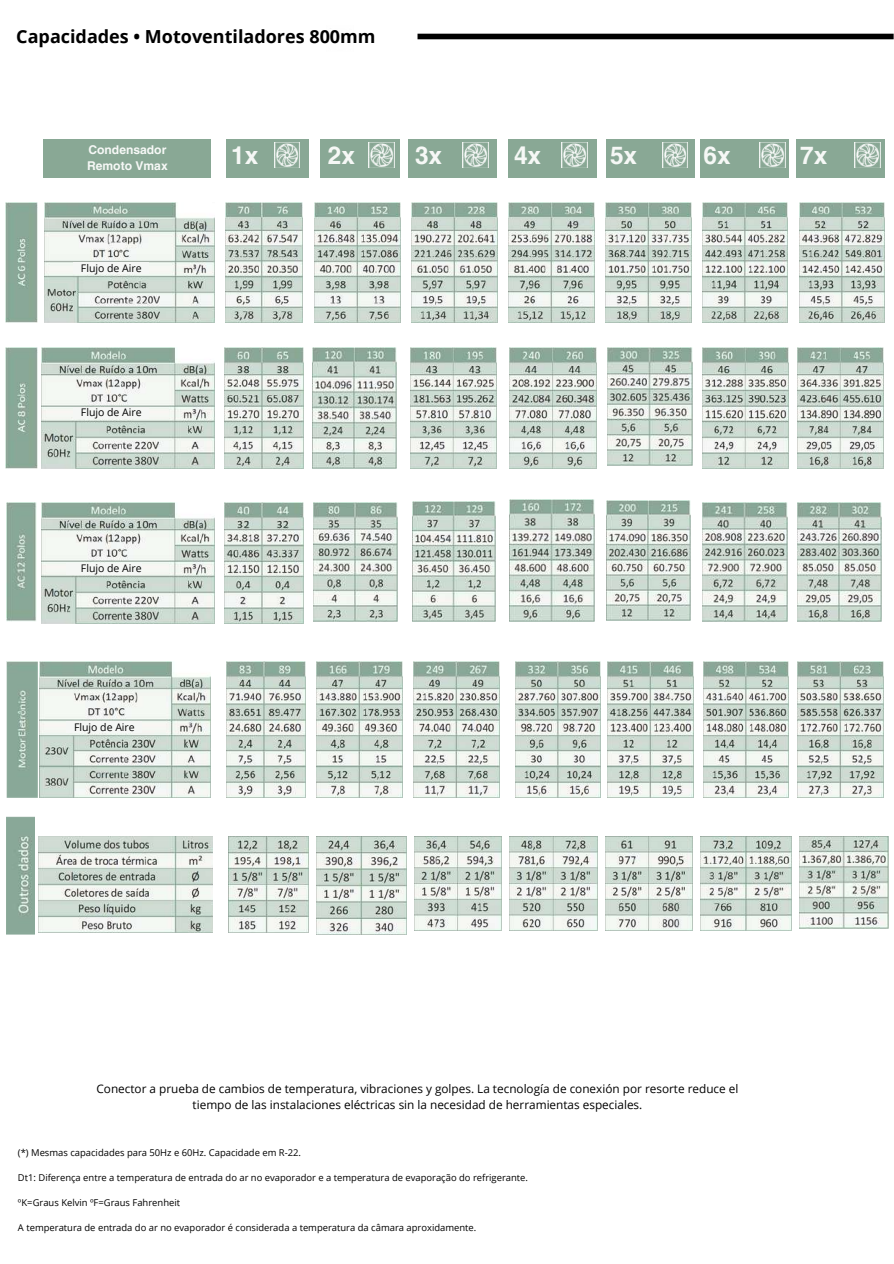
<style>
.page{position:relative;width:894px;height:1264px;background:#fff}
.page>*{position:absolute;margin:0;border:0;box-sizing:border-box;transform-origin:0 0}
.t1{font:700 24.45px "Helvetica LT Pro";color:#f6f8f6}
.t2{font:700 18px "Open Sans";color:#000}
.t3{font:700 12.15px/17px "Helvetica LT Pro";color:#f6f8f6}
.t4{font:11.7px/15.9px "Open Sans";color:#000;text-align:center}
.t5{font:10.5px "Open Sans";color:#000}
.t6{font:9.45px "Open Sans";color:#000}
</style>
<div class="page">
<div style="left:417px;top:34px;width:476px;height:5px;background:#000"></div>
<div style="left:226px;top:139px;width:82px;height:38px;background:#89a895"></div>
<img style="left:274px;top:142px;width:26px;height:26px">
<img style="left:6px;top:202px;width:31px;height:121px">
<img style="left:44px;top:202px;width:170px;height:121px">
<img style="left:225px;top:202px;width:78px;height:121px">
<img style="left:315px;top:202px;width:85px;height:121px">
<img style="left:411px;top:202px;width:86px;height:121px">
<img style="left:508px;top:202px;width:86px;height:121px">
<img style="left:605px;top:202px;width:86px;height:121px">
<img style="left:702px;top:202px;width:85px;height:121px">
<img style="left:799px;top:202px;width:85px;height:121px">
<img style="left:6px;top:503px;width:31px;height:118px">
<img style="left:42px;top:503px;width:172px;height:120px">
<img style="left:225px;top:503px;width:78px;height:120px">
<img style="left:313px;top:503px;width:84px;height:118px">
<img style="left:702px;top:503px;width:84px;height:118px">
<img style="left:797px;top:503px;width:84px;height:118px">
<img style="left:6px;top:661px;width:32px;height:137px">
<img style="left:40px;top:661px;width:171px;height:137px">
<img style="left:227px;top:661px;width:78px;height:137px">
<img style="left:316px;top:661px;width:86px;height:137px">
<img style="left:413px;top:661px;width:86px;height:137px">
<img style="left:515px;top:661px;width:85px;height:137px">
<img style="left:607px;top:661px;width:86px;height:137px">
<img style="left:703px;top:661px;width:85px;height:137px">
<img style="left:797px;top:661px;width:85px;height:137px">
<img style="left:6px;top:816px;width:28px;height:118px">
<img style="left:38px;top:836px;width:174px;height:96px">
<img style="left:228px;top:837px;width:80px;height:95px">
<img style="left:316px;top:837px;width:90px;height:97px">
<img style="left:414px;top:836px;width:88px;height:94px">
<img style="left:509px;top:836px;width:88px;height:94px">
<img style="left:605px;top:836px;width:87px;height:94px">
<img style="left:700px;top:837px;width:91px;height:93px">
<img style="left:799px;top:837px;width:88px;height:91px">
<div style="left:44px;top:139px;width:167px;height:38px;background:#89a895"></div>
<div style="left:320px;top:139px;width:79px;height:38px;background:#89a895"></div>
<div style="left:408px;top:139px;width:88px;height:38px;background:#89a895"></div>
<div style="left:508px;top:139px;width:88px;height:38px;background:#89a895"></div>
<div style="left:605px;top:139px;width:89px;height:38px;background:#89a895"></div>
<div style="left:700px;top:139px;width:88px;height:38px;background:#89a895"></div>
<div style="left:795px;top:139px;width:89px;height:38px;background:#89a895"></div>
<img style="left:368px;top:142px;width:26px;height:26px">
<img style="left:462px;top:142px;width:26px;height:26px">
<img style="left:561px;top:142px;width:26px;height:26px">
<img style="left:662px;top:142px;width:25px;height:26px">
<img style="left:759px;top:142px;width:26px;height:26px">
<img style="left:854px;top:142px;width:26px;height:26px">
<img style="left:6px;top:348px;width:31px;height:120px">
<img style="left:42px;top:348px;width:172px;height:120px">
<img style="left:224px;top:348px;width:79px;height:120px">
<img style="left:410px;top:348px;width:86px;height:120px">
<img style="left:509px;top:348px;width:87px;height:120px">
<img style="left:607px;top:348px;width:85px;height:118px">
<img style="left:702px;top:348px;width:86px;height:120px">
<img style="left:797px;top:348px;width:86px;height:120px">
<img style="left:312px;top:348px;width:84px;height:120px">
<img style="left:412px;top:501px;width:83px;height:121px">
<img style="left:510px;top:499px;width:84px;height:122px">
<img style="left:606px;top:500px;width:84px;height:120px">
<div style="left:74px;top:262px;width:75px;height:12px;background:#f5f7f5"></div>
<div style="left:74px;top:407px;width:75px;height:11px;background:#f5f7f5"></div>
<div style="left:67px;top:562px;width:75px;height:12px;background:#f5f7f5"></div>
<div style="left:67px;top:721px;width:75px;height:12px;background:#f5f7f5"></div>
<h2 class="t2" style="left:16px;top:24px;width:360px">Capacidades • Motoventiladores 800mm</h2>
<p class="t3" style="left:87px;top:142px;width:82px">Condensador<br>Remoto Vmax</p>
<p class="t5" style="left:81px;top:260px;width:62px">Flujo de Aire</p>
<p class="t5" style="left:81px;top:405px;width:62px">Flujo de Aire</p>
<p class="t5" style="left:81px;top:560px;width:62px">Flujo de Aire</p>
<p class="t5" style="left:74px;top:719px;width:62px">Flujo de Aire</p>
<h1 class="t1" style="left:231px;top:146px;width:29px">1x</h1>
<h1 class="t1" style="left:327px;top:146px;width:29px">2x</h1>
<h1 class="t1" style="left:415px;top:146px;width:29px">3x</h1>
<h1 class="t1" style="left:514px;top:146px;width:29px">4x</h1>
<h1 class="t1" style="left:610px;top:146px;width:29px">5x</h1>
<h1 class="t1" style="left:703px;top:146px;width:29px">6x</h1>
<h1 class="t1" style="left:800px;top:146px;width:29px">7x</h1>
<p class="t4" style="left:96px;top:1080px;width:643px">Conector a prueba de cambios de temperatura, vibraciones y golpes. La tecnología de conexión por resorte reduce el tiempo de las instalaciones eléctricas sin la necesidad de herramientas especiales.</p>
<p class="t6" style="left:18px;top:1145px;width:284px">(*) Mesmas capacidades para 50Hz e 60Hz. Capacidade em R-22.</p>
<p class="t6" style="left:18px;top:1170px;width:511px">Dt1: Diferença entre a temperatura de entrada do ar no evaporador e a temperatura de evaporação do refrigerante.</p>
<p class="t6" style="left:18px;top:1195px;width:163px">ºK=Graus Kelvin ºF=Graus Fahrenheit</p>
<p class="t6" style="left:18px;top:1220px;width:460px">A temperatura de entrada do ar no evaporador é considerada a temperatura da câmara aproxidamente.</p>
</div>
